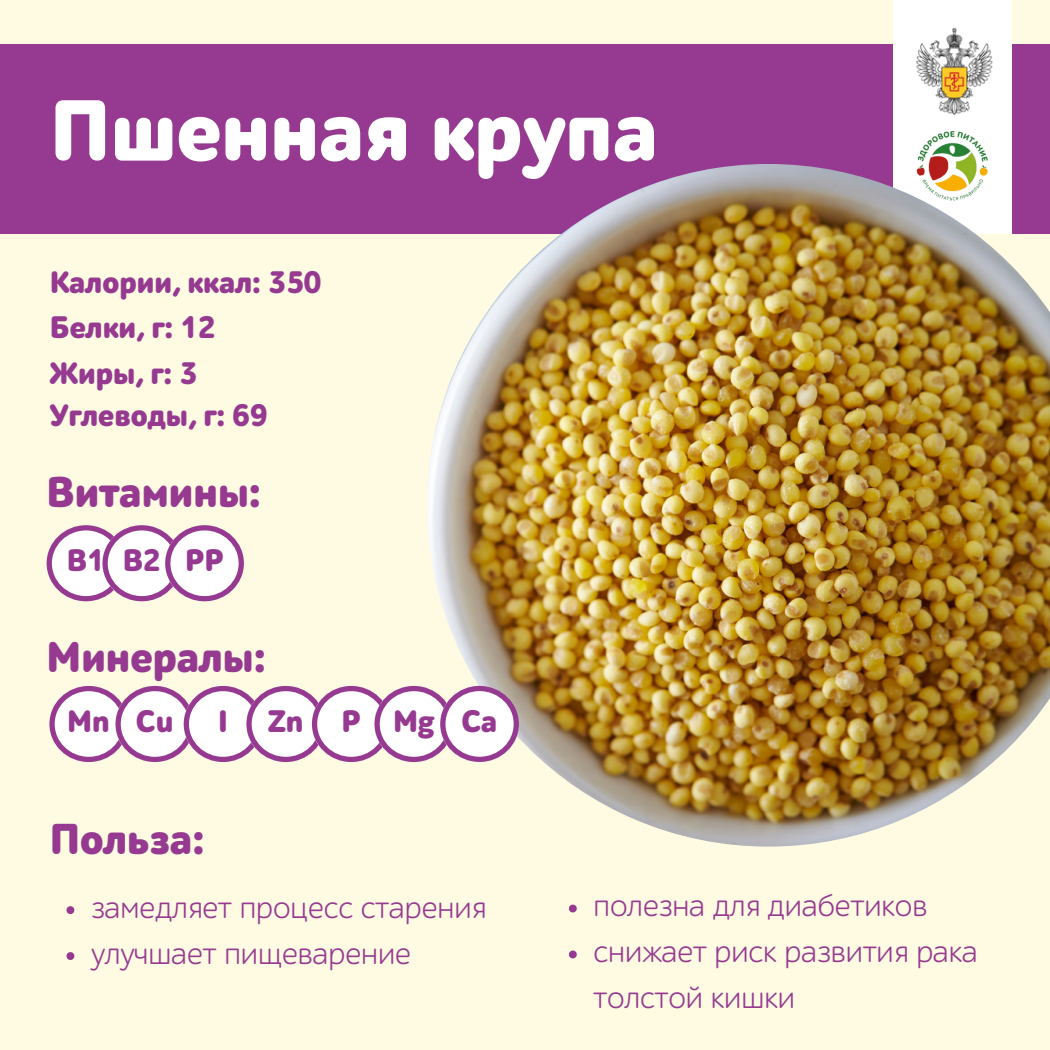
<style>
.page{position:relative;width:1050px;height:1050px;background:#fffbe2}
.page>*{position:absolute;margin:0;border:0;box-sizing:border-box;transform-origin:0 0}
.t1{font:900 87.5px "ALS Schlangesans";color:#fff}
.t2{font:900 43.75px "ALS Schlangesans";color:#953a90}
.t3{font:31.5px/45.9px "ALS Schlangesans";color:#953a90}
.t4{font:900 31.5px "ALS Schlangesans";color:#953a90}
</style>
<div class="page">
<div style="left:0;top:44px;width:1050px;height:190px;background:#953a90"></div>
<div style="left:893px;top:0;width:118px;height:234px;background:#fff"></div>
<img style="left:917px;top:133px;width:71px;height:31px">
<img style="left:915px;top:28px;width:78px;height:105px">
<svg style="left:47px;top:525px;width:197px;height:76px;background:#e9d6e4"></svg>
<img style="left:427px;top:164px;width:623px;height:683px">
<svg style="left:49px;top:686px;width:470px;height:76px;background:#e9d6e4"></svg>
<svg style="left:66px;top:906px;width:8px;height:8px"></svg>
<svg style="left:66px;top:952px;width:8px;height:8px"></svg>
<svg style="left:569px;top:905px;width:8px;height:7px"></svg>
<svg style="left:569px;top:951px;width:8px;height:7px"></svg>
<p class="t1" style="left:50px;top:93px;width:610px">Пшенная крупа</p>
<p class="t4" style="left:50px;top:268px;width:273px">Калории, ккал: 350</p>
<p class="t4" style="left:50px;top:314px;width:167px">Белки, г: 12</p>
<p class="t4" style="left:50px;top:360px;width:149px">Жиры, г: 3</p>
<p class="t4" style="left:50px;top:401px;width:219px">Углеводы, г: 69</p>
<p class="t2" style="left:47px;top:474px;width:216px">Витамины:</p>
<p class="t4" style="left:67px;top:547px;width:39px">B1</p>
<p class="t4" style="left:123px;top:547px;width:39px">B2</p>
<p class="t4" style="left:185px;top:547px;width:40px">PP</p>
<p class="t2" style="left:47px;top:638px;width:221px">Минералы:</p>
<p class="t4" style="left:67px;top:708px;width:44px">Mn</p>
<p class="t4" style="left:136px;top:708px;width:39px">Cu</p>
<p class="t4" style="left:218px;top:708px;width:11px">I</p>
<p class="t4" style="left:268px;top:708px;width:37px">Zn</p>
<p class="t4" style="left:342px;top:708px;width:21px">P</p>
<p class="t2" style="left:50px;top:820px;width:156px">Польза:</p>
<p class="t4" style="left:393px;top:708px;width:43px">Mg</p>
<p class="t4" style="left:461px;top:708px;width:37px">Ca</p>
<p class="t3" style="left:91px;top:887px;width:397px">замедляет процесс старения</p>
<p class="t3" style="left:91px;top:933px;width:321px">улучшает пищеварение</p>
<p class="t3" style="left:594px;top:885px;width:335px">полезна для диабетиков</p>
<p class="t3" style="left:594px;top:931px;width:386px">снижает риск развития рака толстой кишки</p>
</div>
